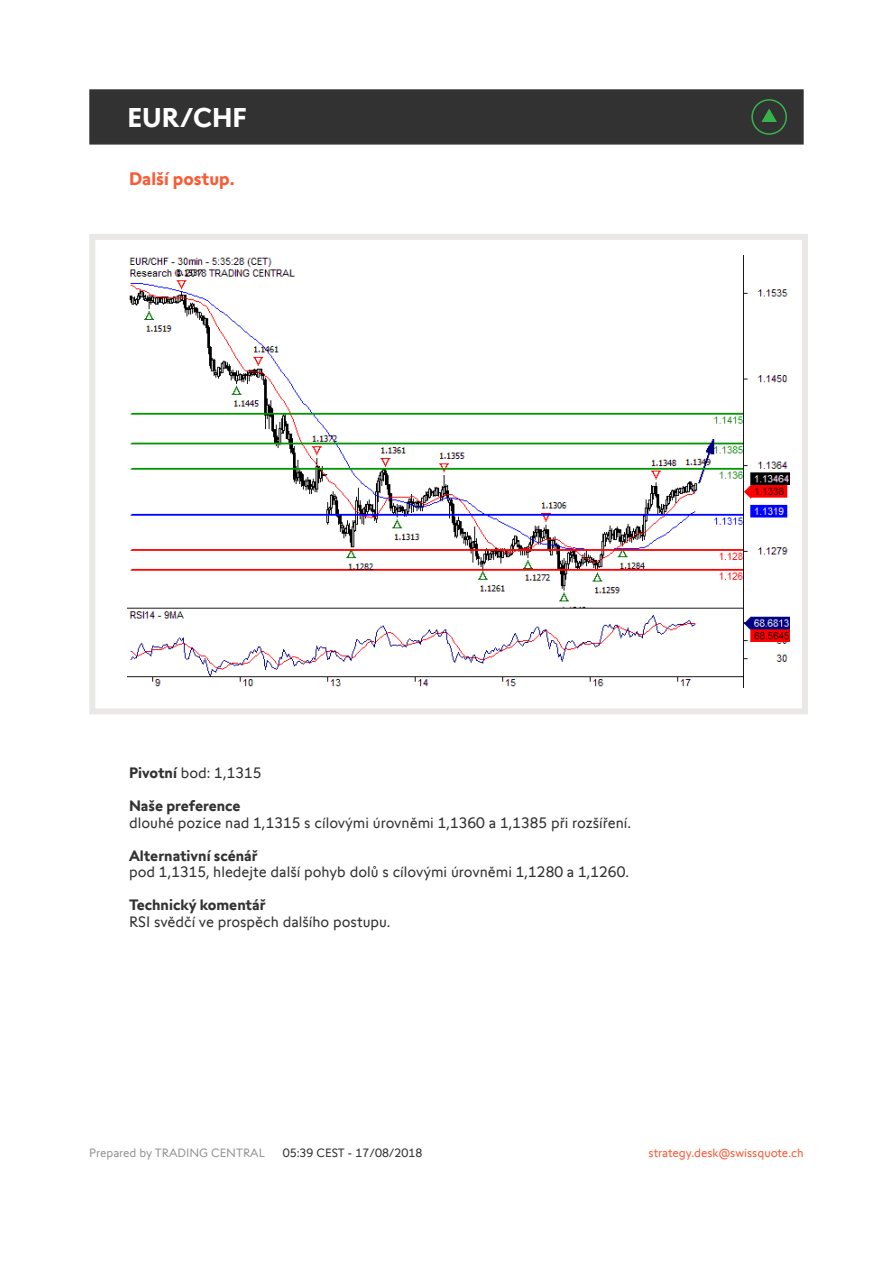
<style>
.page{position:relative;width:893px;height:1263px;background:#fff}
.page>*{position:absolute;margin:0;border:0;box-sizing:border-box;transform-origin:0 0}
.t1{font:700 27px "Swissquote CT";color:#fff}
.t2{font:700 18px "Swissquote CT";color:#fa5b35}
.t3{font:15px "Swissquote CT";color:#323232}
.t4{font:700 15px "Swissquote CT";color:#323232}
.t5{font:12px "Swissquote CT";color:#fa5b35}
.t6{font:12px "Swissquote CT";color:#939598}
.t7{font:12px "Swissquote CT";color:#323232}
.s1{font-weight:700}
</style>
<div class="page">
<div style="left:89px;top:234px;width:719px;height:480px;border:6px solid #e9e8e7"></div>
<div style="left:89px;top:89px;width:715px;height:56px;background:#323232;border:2px solid #323232"></div>
<img style="left:128px;top:255px;width:661px;height:432px">
<svg style="left:751px;top:99px;width:36px;height:36px"></svg>
<h1 class="t1" style="left:128px;top:101px;width:121px">EUR/CHF</h1>
<p class="t2" style="left:129px;top:168px;width:107px">Další postup.</p>
<p class="t3" style="left:129px;top:764px;width:134px"><span class="s1">Pivotní</span> bod: 1,1315</p>
<p class="t4" style="left:129px;top:797px;width:113px">Naše preference</p>
<p class="t3" style="left:129px;top:814px;width:503px">dlouhé pozice nad 1,1315 s cílovými úrovněmi 1,1360 a 1,1385 při rozšíření.</p>
<p class="t4" style="left:129px;top:846px;width:130px">Alternativní scénář</p>
<p class="t3" style="left:129px;top:863px;width:501px">pod 1,1315, hledejte další pohyb dolů s cílovými úrovněmi 1,1280 a 1,1260.</p>
<p class="t4" style="left:129px;top:896px;width:138px">Technický komentář</p>
<p class="t3" style="left:129px;top:913px;width:263px">RSI svědčí ve prospěch dalšího postupu.</p>
<p class="t6" style="left:89px;top:1145px;width:177px">Prepared by TRADING CENTRAL</p>
<p class="t7" style="left:283px;top:1145px;width:141px">05:39 CEST - 17/08/2018</p>
<p class="t5" style="left:649px;top:1145px;width:157px">strategy.desk@swissquote.ch</p>
</div>
